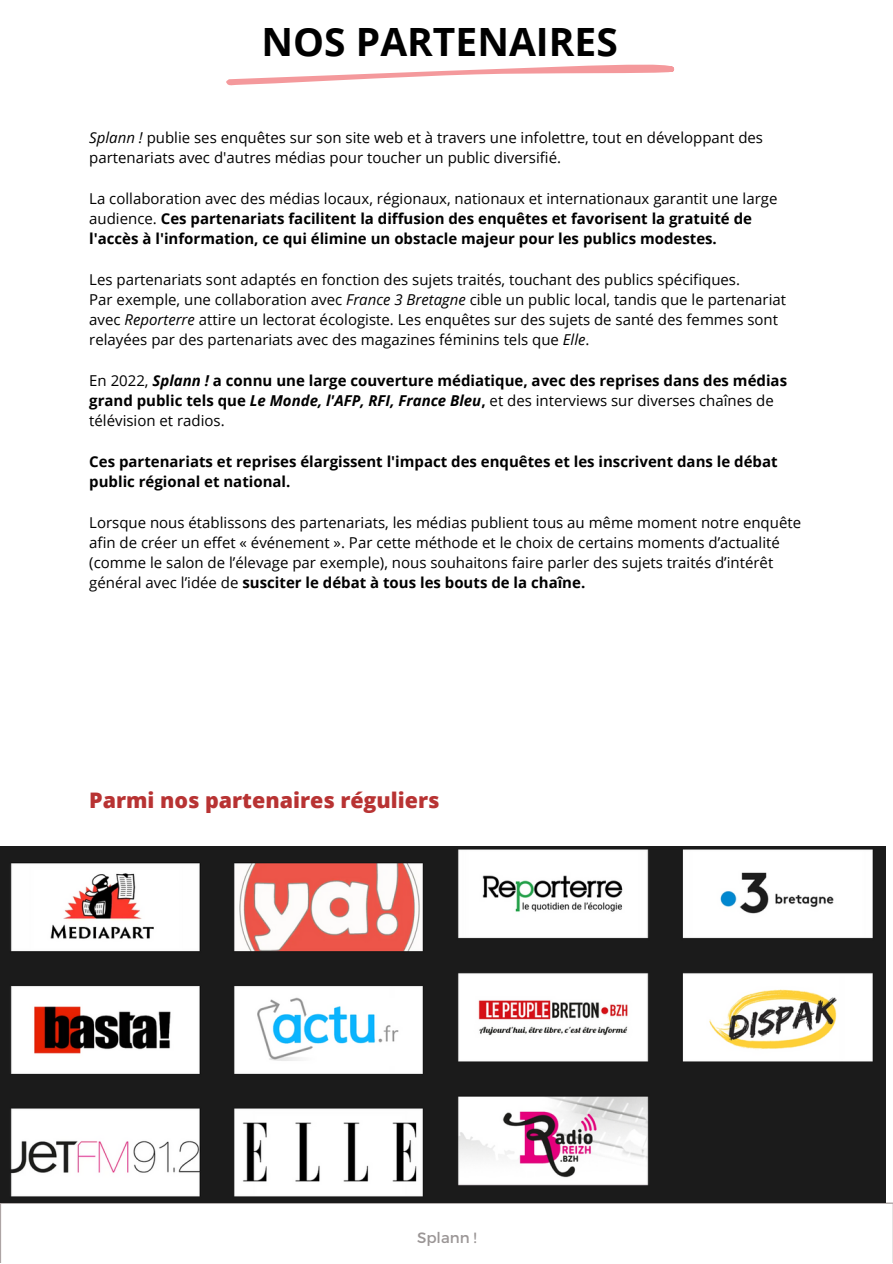
<style>
.page{position:relative;width:893px;height:1264px;background:#fff}
.page>*{position:absolute;margin:0;border:0;box-sizing:border-box;transform-origin:0 0}
.t1{font:700 39px "Open Sans";color:#000}
.t2{font:800 21.45px "Open Sans";color:#b83333}
.t3{font:15px/20.2px "Open Sans";color:#000}
.t4{font:700 15px/20.2px "Open Sans";color:#000}
.t5{font:15px "Montserrat";color:#9b9696}
.s1{font-style:italic}
.s2{font-weight:400}
.s3{font-weight:700}
</style>
<div class="page">
<hr style="left:0;top:1203px;width:1px;height:59px;background:#ada4a4">
<hr style="left:892px;top:1203px;width:1px;height:59px;background:#ada4a4">
<hr style="left:0;top:1202px;width:892px;height:1px;background:#ada4a4">
<hr style="left:0;top:1263px;width:892px;height:1px;background:#ada4a4">
<img style="left:0;top:846px;width:885px;height:356px">
<svg style="left:226px;top:64px;width:448px;height:22px"></svg>
<p class="t1" style="left:261px;top:14px;width:358px">NOS PARTENAIRES</p>
<p class="t3" style="left:89px;top:127px;width:675px"><span class="s1">Splann !</span> publie ses enquêtes sur son site web et à travers une infolettre, tout en développant des partenariats avec d'autres médias pour toucher un public diversifié.</p>
<p class="t4" style="left:89px;top:188px;width:689px"><span class="s2">La collaboration avec des médias locaux, régionaux, nationaux et internationaux garantit une large audience.</span> Ces partenariats facilitent la diffusion des enquêtes et favorisent la gratuité de l'accès à l'information, ce qui élimine un obstacle majeur pour les publics modestes.</p>
<p class="t3" style="left:89px;top:269px;width:652px">Les partenariats sont adaptés en fonction des sujets traités, touchant des publics spécifiques.</p>
<p class="t3" style="left:89px;top:289px;width:698px">Par exemple, une collaboration avec <span class="s1">France 3 Bretagne</span> cible un public local, tandis que le partenariat avec <span class="s1">Reporterre</span> attire un lectorat écologiste. Les enquêtes sur des sujets de santé des femmes sont relayées par des partenariats avec des magazines féminins tels que <span class="s1">Elle</span>.</p>
<p class="t4" style="left:89px;top:370px;width:699px"><span class="s2">En 2022,</span> <span class="s1">Splann !</span> a connu une large couverture médiatique, avec des reprises dans des médias grand public tels que <span class="s1">Le Monde, l'AFP, RFI, France Bleu</span>, <span class="s2">et des interviews sur diverses chaînes de télévision et radios.</span></p>
<p class="t4" style="left:89px;top:451px;width:689px">Ces partenariats et reprises élargissent l'impact des enquêtes et les inscrivent dans le débat public régional et national.</p>
<p class="t3" style="left:89px;top:511px;width:713px">Lorsque nous établissons des partenariats, les médias publient tous au même moment notre enquête afin de créer un effet « événement ». Par cette méthode et le choix de certains moments d’actualité (comme le salon de l’élevage par exemple), nous souhaitons faire parler des sujets traités d’intérêt général avec l’idée de <span class="s3">susciter le débat à tous les bouts de la chaîne.</span></p>
<p class="t2" style="left:89px;top:784px;width:352px">Parmi nos partenaires réguliers</p>
<p class="t5" style="left:417px;top:1227px;width:61px">Splann !</p>
</div>
